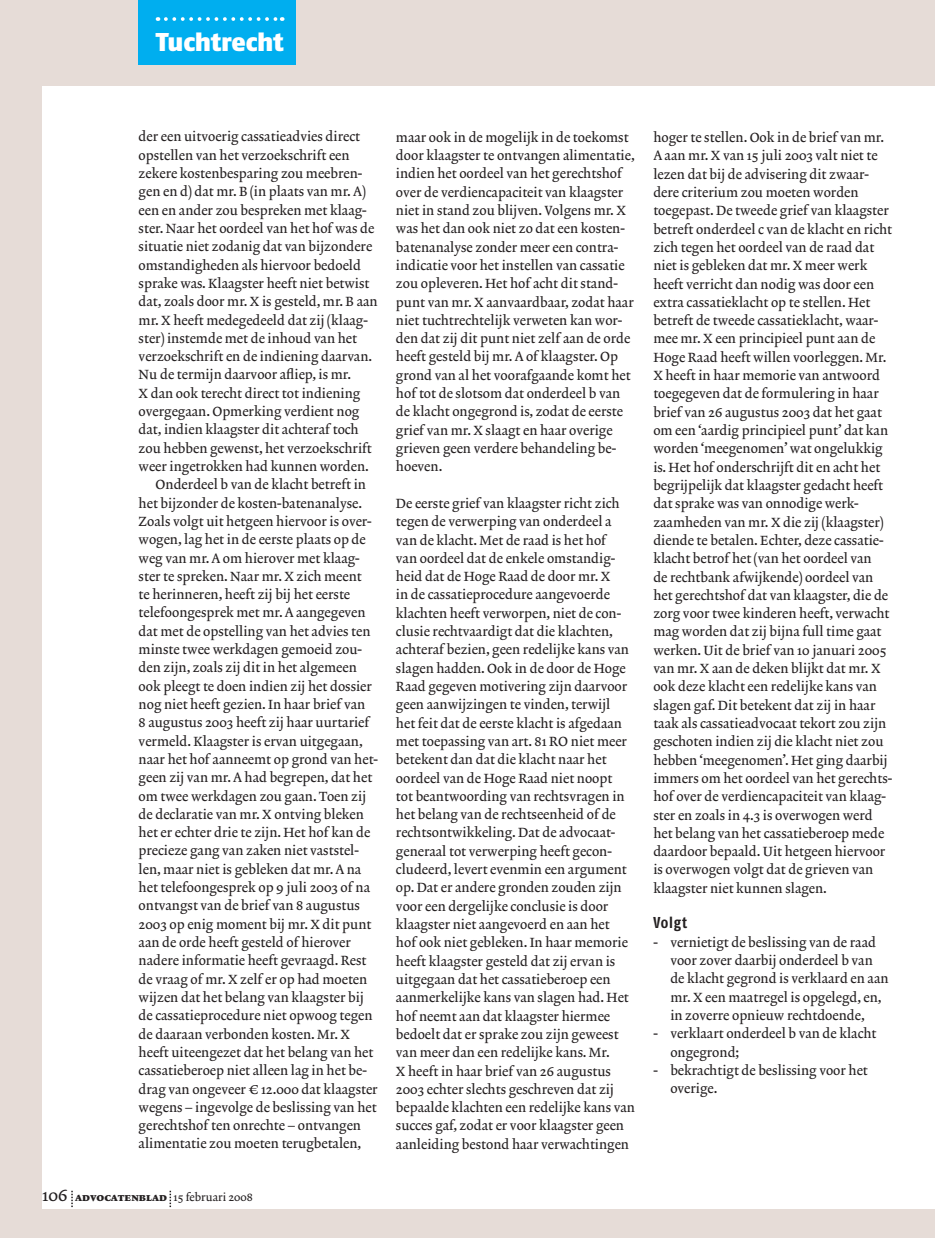
<style>
.page{position:relative;width:935px;height:1238px;background:#e6dcd7}
.page>*{position:absolute;margin:0;border:0;box-sizing:border-box;transform-origin:0 0}
.t1{font:25.65px "Fago No Black Lf";letter-spacing:-.005em;color:#fff}
.t2{font:15.75px "Fago Co Bold Lf";letter-spacing:.05em;color:#231f20}
.t3{font:13.5px/18.3px "Lexicon No 2 Roman A Txt";color:#231f20}
.t4{font:11.25px "Lexicon No 2 Roman A Txt";color:#231f20}
.s1{font-family:"Lexicon Xtra V05"}
.s2{font-size:17.25px}
.s3{font-family:"Lexicon No 2 Roman F Exp"}
</style>
<div class="page">
<div style="left:42px;top:87px;width:893px;height:1121px;background:#fff"></div>
<svg style="left:71px;top:1191px;width:2px;height:16px"></svg>
<svg style="left:170px;top:1191px;width:1px;height:16px"></svg>
<div style="left:139px;top:0;width:157px;height:64px;background:#00aeef"></div>
<svg style="left:166px;top:17px;width:117px;height:4px"></svg>
<p class="t1" style="left:156px;top:26px;width:130px">Tuchtrecht</p>
<p class="t3" style="left:139px;top:128px;width:223px">der een uitvoerig cassatieadvies direct</p>
<p class="t3" style="left:139px;top:147px;width:213px">opstellen van het verzoekschrift een</p>
<p class="t3" style="left:139px;top:165px;width:225px">zekere kostenbesparing zou meebren-</p>
<p class="t3" style="left:139px;top:183px;width:229px">gen en d) dat mr. B (in plaats van mr. A)</p>
<p class="t3" style="left:139px;top:202px;width:230px">een en ander zou bespreken met klaag-</p>
<p class="t3" style="left:139px;top:220px;width:237px">ster. Naar het oordeel van het hof was de</p>
<p class="t3" style="left:139px;top:238px;width:235px">situatie niet zodanig dat van bijzondere</p>
<p class="t3" style="left:139px;top:256px;width:224px">omstandigheden als hiervoor bedoeld</p>
<p class="t3" style="left:139px;top:275px;width:232px">sprake was. Klaagster heeft niet betwist</p>
<p class="t3" style="left:139px;top:293px;width:241px">dat, zoals door mr. X is gesteld, mr. B aan</p>
<p class="t3" style="left:139px;top:311px;width:231px">mr. X heeft medegedeeld dat zij (klaag-</p>
<p class="t3" style="left:139px;top:330px;width:220px">ster) instemde met de inhoud van het</p>
<p class="t3" style="left:139px;top:348px;width:235px">verzoekschrift en de indiening daarvan.</p>
<p class="t3" style="left:139px;top:366px;width:214px">Nu de termijn daarvoor afliep, is mr.</p>
<p class="t3" style="left:139px;top:385px;width:223px">X dan ook terecht direct tot indiening</p>
<p class="t3" style="left:139px;top:403px;width:222px">overgegaan. Opmerking verdient nog</p>
<p class="t3" style="left:139px;top:421px;width:222px">dat, indien klaagster dit achteraf toch</p>
<p class="t3" style="left:139px;top:439px;width:235px">zou hebben gewenst, het verzoekschrift</p>
<p class="t3" style="left:139px;top:458px;width:232px">weer ingetrokken had kunnen worden.</p>
<p class="t3" style="left:156px;top:476px;width:212px">Onderdeel b van de klacht betreft in</p>
<p class="t3" style="left:139px;top:494px;width:225px">het bijzonder de kosten-batenanalyse.</p>
<p class="t3" style="left:139px;top:513px;width:234px">Zoals volgt uit hetgeen hiervoor is over-</p>
<p class="t3" style="left:139px;top:531px;width:229px">wogen, lag het in de eerste plaats op de</p>
<p class="t3" style="left:139px;top:549px;width:223px">weg van mr. A om hierover met klaag-</p>
<p class="t3" style="left:139px;top:568px;width:225px">ster te spreken. Naar mr. X zich meent</p>
<p class="t3" style="left:139px;top:586px;width:213px">te herinneren, heeft zij bij het eerste</p>
<p class="t3" style="left:139px;top:604px;width:229px">telefoongesprek met mr. A aangegeven</p>
<p class="t3" style="left:139px;top:623px;width:233px">dat met de opstelling van het advies ten</p>
<p class="t3" style="left:139px;top:641px;width:225px">minste twee werkdagen gemoeid zou-</p>
<p class="t3" style="left:139px;top:659px;width:220px">den zijn, zoals zij dit in het algemeen</p>
<p class="t3" style="left:139px;top:677px;width:235px">ook pleegt te doen indien zij het dossier</p>
<p class="t3" style="left:139px;top:696px;width:228px">nog niet heeft gezien. In haar brief van</p>
<p class="t3" style="left:139px;top:714px;width:232px">8 augustus 2003 heeft zij haar uurtarief</p>
<p class="t3" style="left:139px;top:732px;width:226px">vermeld. Klaagster is ervan uitgegaan,</p>
<p class="t3" style="left:139px;top:751px;width:241px">naar het hof aanneemt op grond van het-</p>
<p class="t3" style="left:139px;top:769px;width:235px">geen zij van mr. A had begrepen, dat het</p>
<p class="t3" style="left:139px;top:787px;width:229px">om twee werkdagen zou gaan. Toen zij</p>
<p class="t3" style="left:139px;top:806px;width:227px">de declaratie van mr. X ontving bleken</p>
<p class="t3" style="left:139px;top:824px;width:233px">het er echter drie te zijn. Het hof kan de</p>
<p class="t3" style="left:139px;top:842px;width:222px">precieze gang van zaken niet vaststel-</p>
<p class="t3" style="left:139px;top:861px;width:224px">len, maar niet is gebleken dat mr. A na</p>
<p class="t3" style="left:139px;top:879px;width:233px">het telefoongesprek op 9 juli 2003 of na</p>
<p class="t3" style="left:139px;top:897px;width:223px">ontvangst van de brief van 8 augustus</p>
<p class="t3" style="left:139px;top:915px;width:234px">2003 op enig moment bij mr. X dit punt</p>
<p class="t3" style="left:139px;top:934px;width:214px">aan de orde heeft gesteld of hierover</p>
<p class="t3" style="left:139px;top:952px;width:229px">nadere informatie heeft gevraagd. Rest</p>
<p class="t3" style="left:139px;top:970px;width:230px">de vraag of mr. X zelf er op had moeten</p>
<p class="t3" style="left:139px;top:989px;width:227px">wijzen dat het belang van klaagster bij</p>
<p class="t3" style="left:139px;top:1007px;width:235px">de cassatieprocedure niet opwoog tegen</p>
<p class="t3" style="left:139px;top:1025px;width:213px">de daaraan verbonden kosten. Mr. X</p>
<p class="t3" style="left:139px;top:1044px;width:236px">heeft uiteengezet dat het belang van het</p>
<p class="t3" style="left:139px;top:1062px;width:230px">cassatieberoep niet alleen lag in het be-</p>
<p class="t3" style="left:139px;top:1080px;width:241px">drag van ongeveer <span class="s1">H</span> 12.000 dat klaagster</p>
<p class="t3" style="left:139px;top:1099px;width:240px">wegens – ingevolge de beslissing van het</p>
<p class="t3" style="left:139px;top:1117px;width:224px">gerechtshof ten onrechte – ontvangen</p>
<p class="t3" style="left:139px;top:1135px;width:224px">alimentatie zou moeten terugbetalen,</p>
<p class="t4" style="left:42px;top:1190px;width:212px"><span class="s2">106</span> <span class="s3">advocatenblad</span> 15 februari 2008</p>
<p class="t3" style="left:396px;top:129px;width:240px">maar ook in de mogelijk in de toekomst door klaagster te ontvangen alimentatie, indien het oordeel van het gerechtshof over de verdiencapaciteit van klaagster niet in stand zou blijven. Volgens mr. X was het dan ook niet zo dat een kosten&shy;batenanalyse zonder meer een contra&shy;indicatie voor het instellen van cassatie zou opleveren. Het hof acht dit stand&shy;punt van mr. X aanvaardbaar, zodat haar niet tuchtrechtelijk verweten kan wor&shy;den dat zij dit punt niet zelf aan de orde heeft gesteld bij mr. A of klaagster. Op grond van al het voorafgaande komt het hof tot de slotsom dat onderdeel b van de klacht ongegrond is, zodat de eerste grief van mr. X slaagt en haar overige grieven geen verdere behandeling be&shy;hoeven.</p>
<p class="t3" style="left:396px;top:495px;width:240px">De eerste grief van klaagster richt zich tegen de verwerping van onderdeel a van de klacht. Met de raad is het hof<br>van oordeel dat de enkele omstandig&shy;heid dat de Hoge Raad de door mr. X<br>in de cassatieprocedure aangevoerde klachten heeft verworpen, niet de con&shy;clusie rechtvaardigt dat die klachten, achteraf bezien, geen redelijke kans van slagen hadden. Ook in de door de Hoge Raad gegeven motivering zijn daarvoor geen aanwijzingen te vinden, terwijl<br>het feit dat de eerste klacht is afgedaan met toepassing van art. 81 RO niet meer betekent dan dat die klacht naar het oordeel van de Hoge Raad niet noopt<br>tot beantwoording van rechtsvragen in het belang van de rechtseenheid of de rechtsontwikkeling. Dat de advocaat&shy;generaal tot verwerping heeft gecon&shy;cludeerd, levert evenmin een argument op. Dat er andere gronden zouden zijn voor een dergelijke conclusie is door klaagster niet aangevoerd en aan het<br>hof ook niet gebleken. In haar memorie heeft klaagster gesteld dat zij ervan is uitgegaan dat het cassatieberoep een aanmerkelijke kans van slagen had. Het hof neemt aan dat klaagster hiermee bedoelt dat er sprake zou zijn geweest van meer dan een redelijke kans. Mr.<br>X heeft in haar brief van 26 augustus 2003 echter slechts geschreven dat zij bepaalde klachten een redelijke kans van succes gaf, zodat er voor klaagster geen aanleiding bestond haar verwachtingen</p>
<p class="t3" style="left:653px;top:129px;width:240px">hoger te stellen. Ook in de brief van mr.<br>A aan mr. X van 15 juli 2003 valt niet te lezen dat bij de advisering dit zwaar&shy;dere criterium zou moeten worden toegepast. De tweede grief van klaagster betreft onderdeel c van de klacht en richt zich tegen het oordeel van de raad dat niet is gebleken dat mr. X meer werk heeft verricht dan nodig was door een extra cassatieklacht op te stellen. Het betreft de tweede cassatieklacht, waar&shy;mee mr. X een principieel punt aan de Hoge Raad heeft willen voorleggen. Mr.<br>X heeft in haar memorie van antwoord toegegeven dat de formulering in haar brief van 26 augustus 2003 dat het gaat om een ‘aardig principieel punt’ dat kan worden ‘meegenomen’ wat ongelukkig is. Het hof onderschrijft dit en acht het begrijpelijk dat klaagster gedacht heeft dat sprake was van onnodige werk&shy;zaamheden van mr. X die zij (klaagster) diende te betalen. Echter, deze cassatie&shy;klacht betrof het (van het oordeel van<br>de rechtbank afwijkende) oordeel van het gerechtshof dat van klaagster, die de zorg voor twee kinderen heeft, verwacht mag worden dat zij bijna full time gaat werken. Uit de brief van 10 januari 2005 van mr. X aan de deken blijkt dat mr. X ook deze klacht een redelijke kans van slagen gaf. Dit betekent dat zij in haar taak als cassatieadvocaat tekort zou zijn geschoten indien zij die klacht niet zou hebben ‘meegenomen’. Het ging daarbij immers om het oordeel van het gerechts&shy;hof over de verdiencapaciteit van klaag&shy;ster en zoals in 4.3 is overwogen werd het belang van het cassatieberoep mede daardoor bepaald. Uit hetgeen hiervoor is overwogen volgt dat de grieven van klaagster niet kunnen slagen.</p>
<p class="t2" style="left:653px;top:914px;width:35px">Volgt</p>
<p class="t3" style="left:670px;top:933px;width:220px;text-indent:-17px">- vernietigt de beslissing van de raad voor zover daarbij onderdeel b van de klacht gegrond is verklaard en aan mr. X een maatregel is opgelegd, en, in zoverre opnieuw rechtdoende,</p>
<p class="t3" style="left:670px;top:1025px;width:208px;text-indent:-17px">- verklaart onderdeel b van de klacht ongegrond;</p>
<p class="t3" style="left:670px;top:1062px;width:199px;text-indent:-17px">- bekrachtigt de beslissing voor het overige.</p>
</div>
